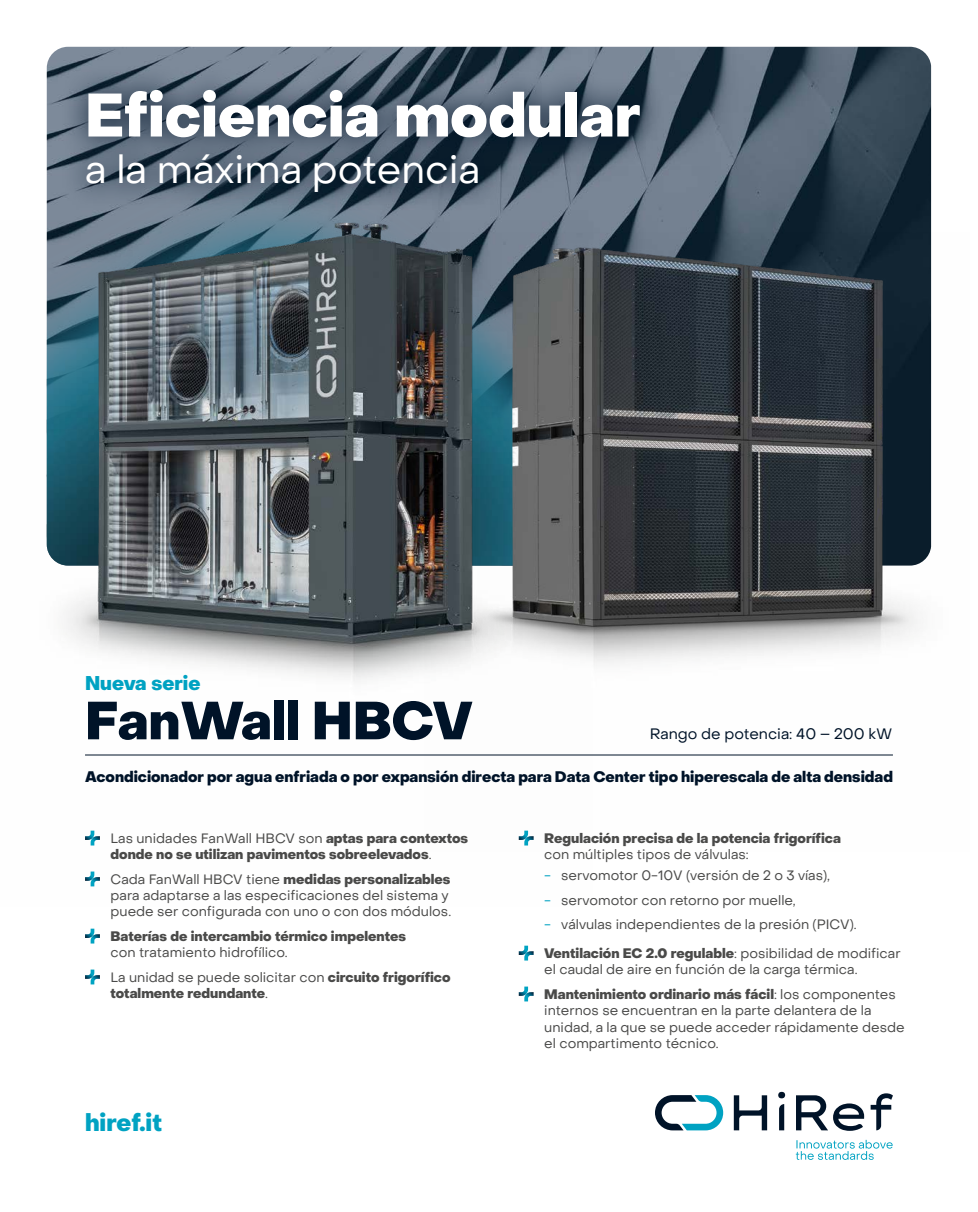
<style>
.page{position:relative;width:978px;height:1212px;background:#fff}
.page>*{position:absolute;margin:0;border:0;box-sizing:border-box;transform-origin:0 0}
.t1{font:800 60px "PP Object Sans";color:#fff}
.t2{font:800 52.5px "PP Object Sans";color:#001328}
.t3{font:39px "PP Object Sans";color:#fff}
.t4{font:800 24px "PP Object Sans";color:#00a2c2}
.t5{font:800 19.5px "PP Object Sans";color:#00a2c2}
.t6{font:800 15px "PP Object Sans";color:#001328}
.t7{font:15px "PP Object Sans";color:#001328}
.t8{font:13.5px/16.2px "PP Object Sans";color:#4a4a49}
.t9{font:800 13.5px/16.2px "PP Object Sans";color:#4a4a49}
.s1{font-weight:400}
.s2{font-weight:800}
.s3{color:#00a2c2}
</style>
<div class="page">
<img style="left:47px;top:47px;width:884px;height:185px">
<img style="left:47px;top:166px;width:663px;height:66px">
<img style="left:46px;top:220px;width:546px;height:667px">
<img style="left:425px;top:232px;width:507px;height:619px">
<div style="left:59px;top:63px;width:608px;height:155px;background:#001328;opacity:.75"></div>
<svg style="left:85px;top:831px;width:15px;height:14px"></svg>
<svg style="left:85px;top:871px;width:15px;height:15px"></svg>
<svg style="left:85px;top:929px;width:15px;height:14px"></svg>
<svg style="left:85px;top:969px;width:15px;height:15px"></svg>
<svg style="left:519px;top:831px;width:15px;height:14px"></svg>
<svg style="left:519px;top:946px;width:15px;height:14px"></svg>
<svg style="left:519px;top:986px;width:15px;height:15px"></svg>
<hr style="left:85px;top:755px;width:808px;height:1px;background:#001328">
<svg style="left:796px;top:1140px;width:97px;height:20px"></svg>
<svg style="left:655px;top:1092px;width:238px;height:39px"></svg>
<h1 class="t1" style="left:85px;top:79px;width:557px">Eficiencia modular</h1>
<h3 class="t3" style="left:85px;top:146px;width:397px">a la máxima potencia</h3>
<h3 class="t5" style="left:85px;top:671px;width:117px">Nueva serie</h3>
<h2 class="t2" style="left:85px;top:689px;width:389px">FanWall HBCV</h2>
<p class="t7" style="left:650px;top:725px;width:244px">Rango de potencia: 40 – 200 kW</p>
<p class="t6" style="left:85px;top:767px;width:809px">Acondicionador por agua enfriada o por expansión directa para Data Center tipo hiperescala de alta densidad</p>
<p class="t9" style="left:111px;top:831px;width:359px"><span class="s1">Las unidades FanWall HBCV son</span> aptas para contextos donde no se utilizan pavimentos sobreelevados<span class="s1">.</span></p>
<p class="t8" style="left:111px;top:871px;width:342px">Cada FanWall HBCV tiene <span class="s2">medidas personalizables </span>para adaptarse a las especificaciones del sistema y puede ser configurada con uno o con dos módulos.</p>
<p class="t9" style="left:111px;top:929px;width:297px">Baterías de intercambio térmico impelentes</p>
<p class="t8" style="left:111px;top:940px;width:342px;line-height:24.8px">con tratamiento hidrofílico.<br>La unidad se puede solicitar con <span class="s2">circuito frigorífico</span></p>
<p class="t9" style="left:111px;top:986px;width:159px">totalmente redundante<span class="s1">.</span></p>
<h3 class="t4" style="left:85px;top:1108px;width:78px">hiref.it</h3>
<p class="t9" style="left:544px;top:831px;width:298px">Regulación precisa de la potencia frigorífica</p>
<p class="t8" style="left:544px;top:847px;width:206px">con múltiples tipos de válvulas:</p>
<p class="t8" style="left:544px;top:867px;width:287px"><span class="s3">-</span> servomotor 0-10V (versión de 2 o 3 vías),</p>
<p class="t8" style="left:544px;top:892px;width:253px"><span class="s3">-</span> servomotor con retorno por muelle,</p>
<p class="t8" style="left:544px;top:910px;width:358px;line-height:29px"><span class="s3">-</span> válvulas independientes de la presión (PICV).<br><span class="s2">Ventilación EC 2.0 regulable</span>: posibilidad de modificar</p>
<p class="t8" style="left:544px;top:957px;width:353px;line-height:24.8px">el caudal de aire en función de la carga térmica.<br><span class="s2">Mantenimiento ordinario más fácil</span>: los componentes</p>
<p class="t8" style="left:544px;top:1002px;width:362px">internos se encuentran en la parte delantera de la unidad, a la que se puede acceder rápidamente desde el compartimento técnico.</p>
</div>
